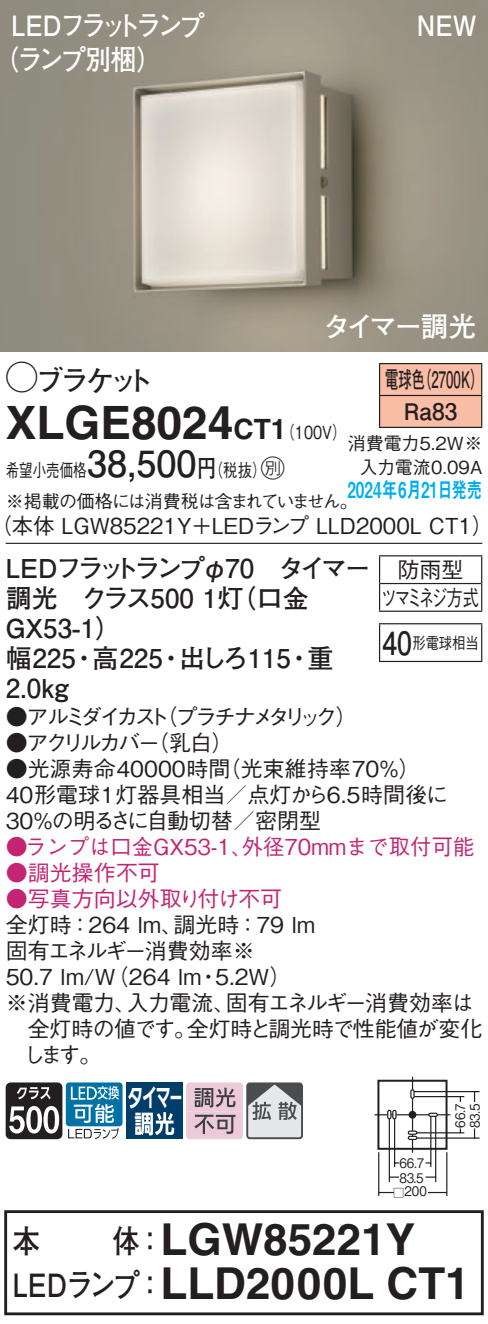
<style>
.page{position:relative;width:488px;height:1324px;background:#fff}
.page>*{position:absolute;margin:0;border:0;box-sizing:border-box;transform-origin:0 0}
.t1{font:700 46px "Helvetica LT Std";color:#231f20}
.t2{font:700 44px/44px "Helvetica LT Std";color:#231f20}
.t3{font:700 32px "Futo Go B101 Pro";color:#231f20;scale:.85 1}
.t4{font:700 28px/34px "Futo Go B101 Pro";letter-spacing:-.11em;color:#fff;scale:.9 1}
.t5{font:700 28px "Futo Go B101 Pro";letter-spacing:-.11em;color:#fff}
.t6{font:700 28px "Futo Go B101 Pro";letter-spacing:-.135em;color:#231f20}
.t7{font:700 26px/30px "Futo Go B101 Pro";color:#231f20}
.t8{font:25.2px "PUD Go Dp B";color:#fff;scale:.62 1}
.t9{font:700 22.8px/32px "Futo Go B101 Pro";color:#231f20;text-align:center;scale:.58 1}
.t10{font:500 22px/26px "Gothic BBB Pro";color:#231f20}
.t11{font:500 22px "Gothic BBB Pro";color:#c42573}
.t12{font:500 22px "Gothic BBB Pro";letter-spacing:-.03em;color:#231f20}
.t13{font:500 22px "Gothic BBB Pro";letter-spacing:-.19em;color:#231f20}
.t14{font:22px "Midashi Go Pro MB31";color:#00aeef;scale:.7 1}
.t15{font:500 22px "Gothic BBB Pro";letter-spacing:-.13em;color:#231f20}
.t16{font:500 22px "Gothic BBB Pro";letter-spacing:-.075em;color:#231f20}
.t17{font:500 22px/27.6px "Gothic BBB Pro";letter-spacing:-.105em;color:#231f20;text-align:center}
.t18{font:500 18px/31.6px "Gothic BBB Pro";letter-spacing:-.035em;color:#231f20;scale:.75 1}
.t19{font:500 18px/24px "Gothic BBB Pro";color:#231f20;text-align:right}
.t20{font:500 16px "Gothic BBB Pro";color:#231f20;scale:.83 1}
.t21{font:500 13.2px/14.8px "Gothic BBB Pro";color:#231f20;scale:.9 1}
.s1{font-family:"Ford Classification 1";font-weight:400;font-size:32px}
.s2{font-size:28px}
.s3{font-family:"Gothic BBB Pro";font-weight:500;font-size:18px}
.s4{font-family:"Futo Go B101 Pro";font-weight:700;font-size:36px}
.s5{font-family:"Futo Go B101 Pro";font-weight:700;font-size:24px}
.s6{font-family:"Ford Classification 1";font-weight:400;font-size:24px}
.s7{font-family:"Futo Go B101 Pro";font-weight:700;font-size:32px}
.s8{font-size:11.2px}
.s9{font-family:"Futo Go B101 Pro";font-size:32px}
</style>
<div class="page">
<img style="left:0;top:0;width:488px;height:352px">
<div style="left:380px;top:364px;width:101px;height:62px;background:#fabda6"></div>
<hr style="left:379px;top:363px;width:103px;height:1px;background:#231f20">
<hr style="left:379px;top:364px;width:1px;height:31px;background:#231f20">
<hr style="left:481px;top:364px;width:1px;height:31px;background:#231f20">
<hr style="left:379px;top:395px;width:103px;height:1px;background:#231f20">
<hr style="left:379px;top:396px;width:1px;height:31px;background:#231f20">
<hr style="left:481px;top:396px;width:1px;height:31px;background:#231f20">
<hr style="left:379px;top:426px;width:103px;height:2px;background:#231f20">
<hr style="left:6px;top:542px;width:476px;height:2px;background:#231f20">
<svg style="left:379px;top:556px;width:1px;height:54px"></svg>
<hr style="left:379px;top:555px;width:103px;height:1px;background:#231f20">
<hr style="left:380px;top:583px;width:101px;height:1px;background:#231f20">
<svg style="left:481px;top:556px;width:1px;height:54px"></svg>
<hr style="left:379px;top:610px;width:103px;height:2px;background:#231f20">
<hr style="left:379px;top:624px;width:1px;height:37px;background:#231f20">
<hr style="left:379px;top:623px;width:103px;height:1px;background:#231f20">
<hr style="left:481px;top:624px;width:1px;height:37px;background:#231f20">
<hr style="left:379px;top:660px;width:103px;height:2px;background:#231f20">
<div style="left:392px;top:1109px;width:4px;height:10px;border:1px solid #231f20;border-radius:2px"></div>
<div style="left:387px;top:1109px;width:4px;height:10px;border:1px solid #231f20;border-radius:2px"></div>
<div style="left:407px;top:1135px;width:10px;height:4px;border:1px solid #231f20;border-radius:2px"></div>
<div style="left:407px;top:1130px;width:10px;height:4px;border:1px solid #231f20;border-radius:2px"></div>
<div style="left:428px;top:1112px;width:10px;height:4px;border:1px solid #231f20;border-radius:2px"></div>
<svg style="left:411px;top:1134px;width:2px;height:18px"></svg>
<hr style="left:411px;top:1098px;width:2px;height:32px;background:#231f20">
<svg style="left:410px;top:1076px;width:4px;height:22px"></svg>
<hr style="left:396px;top:1114px;width:33px;height:1px;background:#231f20">
<div style="left:408px;top:1110px;width:8px;height:8px;background:#231f20;border-radius:50%"></div>
<hr style="left:435px;top:1116px;width:1px;height:66px;background:#231f20">
<hr style="left:430px;top:1116px;width:1px;height:50px;background:#231f20">
<hr style="left:388px;top:1118px;width:2px;height:64px;background:#231f20">
<hr style="left:394px;top:1118px;width:1px;height:48px;background:#231f20">
<hr style="left:446px;top:1152px;width:1px;height:43px;background:#231f20">
<hr style="left:378px;top:1152px;width:1px;height:43px;background:#231f20">
<svg style="left:378px;top:1191px;width:16px;height:2px"></svg>
<svg style="left:428px;top:1191px;width:18px;height:2px"></svg>
<hr style="left:414px;top:1090px;width:65px;height:2px;background:#231f20">
<hr style="left:414px;top:1095px;width:50px;height:2px;background:#231f20">
<hr style="left:416px;top:1137px;width:63px;height:1px;background:#231f20">
<hr style="left:416px;top:1132px;width:48px;height:1px;background:#231f20">
<svg style="left:473px;top:1128px;width:2px;height:10px"></svg>
<svg style="left:473px;top:1092px;width:2px;height:9px"></svg>
<svg style="left:374px;top:1114px;width:19px;height:1px"></svg>
<div style="left:377px;top:1079px;width:70px;height:70px;border:2px solid #231f20"></div>
<svg style="left:6px;top:1082px;width:56px;height:57px"></svg>
<div style="left:66px;top:1082px;width:56px;height:44px;background:#0071a5;border-radius:3px"></div>
<svg style="left:71px;top:1086px;width:48px;height:36px"></svg>
<svg style="left:68px;top:1128px;width:51px;height:10px"></svg>
<div style="left:126px;top:1082px;width:57px;height:57px;background:#003d68"></div>
<svg style="left:135px;top:1112px;width:39px;height:23px"></svg>
<svg style="left:186px;top:1082px;width:114px;height:57px;background:#c2b4bb"></svg>
<div style="left:246px;top:1082px;width:57px;height:57px;border:2px solid #4b4c4d;border-radius:3px"></div>
<div style="left:4px;top:1210px;width:479px;height:105px;border:3px solid #231f20"></div>
<p class="t4" style="left:-7px;top:5px;width:237px;text-indent:18px">LEDフラットランプ（ランプ別梱）</p>
<p class="t4" style="left:416px;top:5px;width:68px">NEW</p>
<p class="t5" style="left:322px;top:304px;width:155px">タイマー調光</p>
<p class="t6" style="left:6px;top:358px;width:150px"><span class="s1">A</span>ブラケット</p>
<h1 class="t1" style="left:6px;top:395px;width:342px">XLGE8024<span class="s2">CT1</span><span class="s3">（100V）</span></h1>
<p class="t18" style="left:6px;top:452px;width:471px">希望小売価格<span class="s4">38,500</span><span class="s5">円</span>（税抜）<span class="s6">C<br></span>※掲載の価格には消費税は含まれていません。</p>
<p class="t10" style="left:-10px;top:510px;width:504px">（本体 LGW85221Y＋LEDランプ LLD2000L CT1）</p>
<p class="t9" style="left:385px;top:360px;width:171px">電球色（2700K）<br>Ra83</p>
<p class="t19" style="left:348px;top:428px;width:136px">消費電力5.2W※入力電流0.09A</p>
<p class="t14" style="left:347px;top:472px;width:194px">2024年6月21日発売</p>
<p class="t7" style="left:6px;top:550px;width:366px">LEDフラットランプφ70 タイマー調光 クラス500 1灯（口金<br>GX53-1）<br>幅225・高225・出しろ115・重<br>2.0kg</p>
<p class="t13" style="left:6px;top:698px;width:353px">●アルミダイカスト（プラチナメタリック）</p>
<p class="t15" style="left:6px;top:724px;width:229px">●アクリルカバー（乳白）</p>
<p class="t10" style="left:6px;top:752px;width:444px">●光源寿命40000時間（光束維持率70％）<br>40形電球1灯器具相当／点灯から6.5時間後に<br>30％の明るさに自動切替／密閉型</p>
<p class="t11" style="left:6px;top:854px;width:155px">●調光操作不可</p>
<p class="t11" style="left:6px;top:880px;width:278px">●写真方向以外取り付け不可</p>
<p class="t10" style="left:6px;top:908px;width:311px">全灯時：264 lm、調光時：79 lm</p>
<p class="t16" style="left:6px;top:933px;width:251px">固有エネルギー消費効率※</p>
<p class="t10" style="left:6px;top:960px;width:287px">50.7 lm/W（264 lm・5.2W）</p>
<p class="t12" style="left:6px;top:984px;width:469px">※消費電力、入力電流、固有エネルギー消費効率は</p>
<p class="t10" style="left:28px;top:1012px;width:456px">全灯時の値です。全灯時と調光時で性能値が変化</p>
<p class="t10" style="left:23px;top:1038px;width:80px">します。</p>
<p class="t17" style="left:381px;top:553px;width:99px">防雨型<br>ツマミネジ方式</p>
<p class="t20" style="left:382px;top:630px;width:118px"><span class="s7">40</span>形電球相当</p>
<p class="t11" style="left:6px;top:829px;width:470px">●ランプは口金GX53-1、外径70mmまで取付可能</p>
<p class="t8" style="left:128px;top:1078px;width:89px">タイマー</p>
<p class="t21" style="left:399px;top:1153px;width:29px">66.7</p>
<p class="t21" style="left:393px;top:1182px;width:39px"><span class="s8">□</span>200</p>
<p class="t21" style="left:399px;top:1168px;width:28px">83.5</p>
<p class="t21" style="left:451px;top:1128px;width:29px;rotate:-90deg">66.7<br>83.5</p>
<h2 class="t2" style="left:13px;top:1216px;width:458px;text-indent:100px"><span class="s9">体：</span>LGW85221Y<br><span class="s9">LEDランプ：</span>LLD2000L CT1</h2>
<h3 class="t3" style="left:13px;top:1215px;width:34px">本</h3>
</div>
